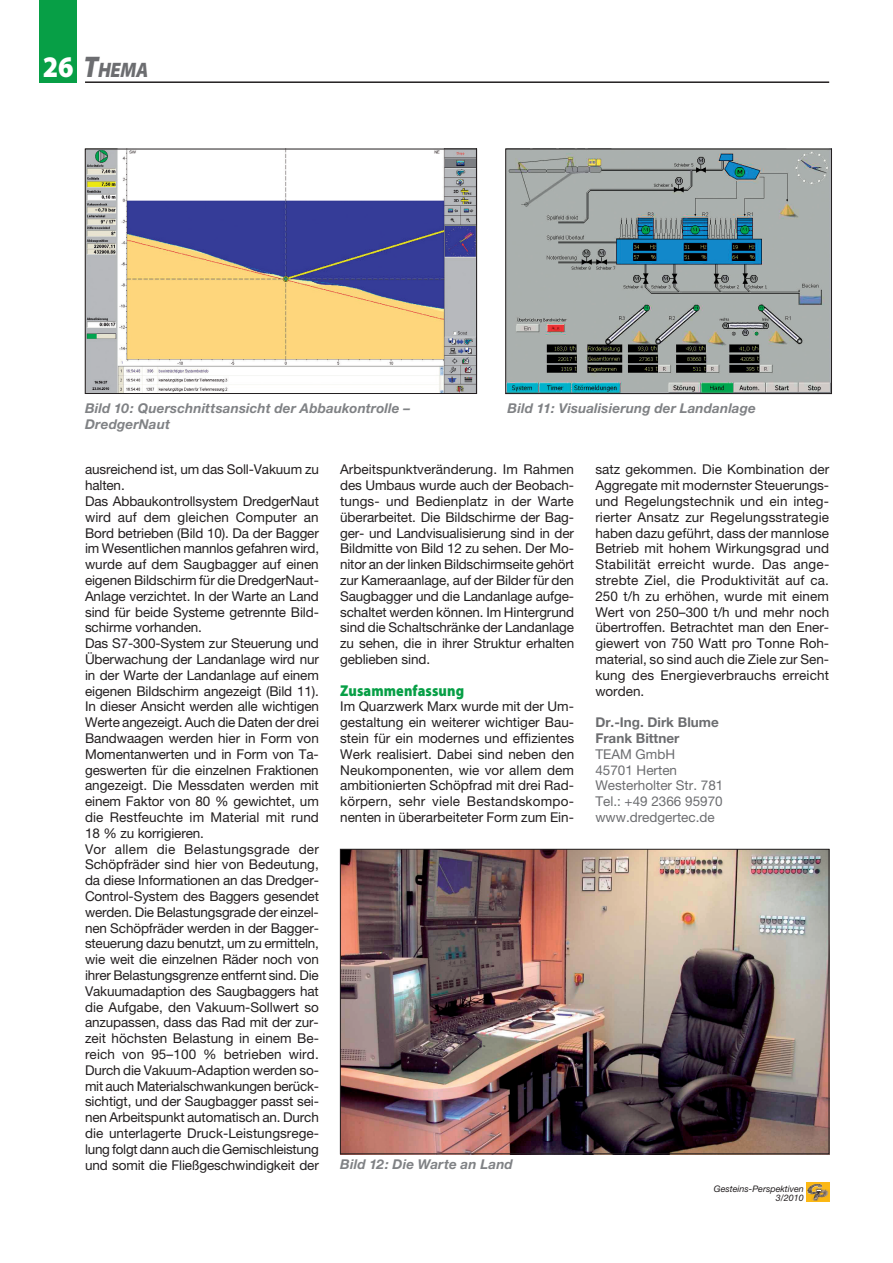
<style>
.page{position:relative;width:893px;height:1263px;background:#fff}
.page>*{position:absolute;margin:0;border:0;box-sizing:border-box;transform-origin:0 0}
.t1{font:900 30px "Myriad Pro";color:#fff;scale:.9 1}
.t2{font:italic 900 21px "Myriad Pro";color:#6c6d70;scale:.9 1}
.t3{font:900 15.75px "Myriad Pro";letter-spacing:.005em;color:#079f46;scale:.9 1}
.t4{font:13.5px/15.8px "Helvetica Neue";letter-spacing:-.01em;color:#231f20;text-align:justify}
.t5{font:italic 700 13.5px/15.8px "Helvetica Neue";letter-spacing:.01em;color:#808285}
.t6{font:13.5px/15.8px "Helvetica Neue";color:#6c6d70}
.t7{font:700 13.5px/15.8px "Helvetica Neue";color:#6c6d70}
.t8{font:italic 9px/9px "Helvetica Neue";color:#231f20;text-align:right}
.s1{font-size:30px}
</style>
<div class="page">
<svg style="left:806px;top:1183px;width:23px;height:19px"></svg>
<hr style="left:85px;top:81px;width:744px;height:2px;background:#231f20">
<div style="left:40px;top:0;width:37px;height:83px;background:#079f46"></div>
<img style="left:342px;top:851px;width:485px;height:301px">
<div style="left:340px;top:849px;width:489px;height:305px;border:1px solid #231f20"></div>
<img style="left:87px;top:151px;width:388px;height:241px">
<div style="left:85px;top:149px;width:392px;height:245px;border:1px solid #231f20"></div>
<img style="left:507px;top:151px;width:323px;height:241px">
<div style="left:505px;top:149px;width:327px;height:245px;border:1px solid #231f20"></div>
<h2 class="t2" style="left:40px;top:58px;width:121px"><span class="s1">16</span> <span class="s1">T</span>HEMA</h2>
<h1 class="t1" style="left:43px;top:49px;width:19px">2</h1>
<p class="t5" style="left:85px;top:400px;width:327px">Bild 10: Querschnittsansicht der Abbaukontrolle –<br>DredgerNaut</p>
<p class="t5" style="left:508px;top:400px;width:250px">Bild 11: Visualisierung der Landanlage</p>
<p class="t4" style="left:85px;top:461px;width:236px;text-align:left">ausreichend ist, um das Soll-Vakuum zu halten.<br>Das Abbaukontrollsystem DredgerNaut wird auf dem gleichen Computer an Bord betrieben (Bild 10). Da der Bagger im Wesentlichen mannlos gefahren wird, wurde auf dem Saugbagger auf einen eigenen Bildschirm für die DredgerNaut-Anlage verzichtet. In der Warte an Land sind für beide Systeme getrennte Bild&shy;schirme vorhanden.<br>Das S7-300-System zur Steuerung und Überwachung der Landanlage wird nur in der Warte der Landanlage auf einem eigenen Bildschirm angezeigt (Bild 11).<br>In dieser Ansicht werden alle wichtigen Werte angezeigt. Auch die Daten der drei Bandwaagen werden hier in Form von Momentanwerten und in Form von Ta&shy;geswerten für die einzelnen Fraktionen angezeigt. Die Messdaten werden mit einem Faktor von 80 % gewichtet, um die Restfeuchte im Material mit rund 18 % zu korrigieren.<br>Vor allem die Belastungsgrade der Schöpfräder sind hier von Bedeutung, da diese Informationen an das Dredger-Control-System des Baggers gesendet werden. Die Belastungsgrade der einzel&shy;nen Schöpfräder werden in der Bagger&shy;steuerung dazu benutzt, um zu ermitteln, wie weit die einzelnen Räder noch von ihrer Belastungsgrenze entfernt sind. Die Vakuumadaption des Saugbaggers hat die Aufgabe, den Vakuum-Sollwert so anzupassen, dass das Rad mit der zur&shy;zeit höchsten Belastung in einem Be&shy;reich von 95–100 % betrieben wird.<br>Durch die Vakuum-Adaption werden so&shy;mit auch Materialschwankungen berück&shy;sichtigt, und der Saugbagger passt sei&shy;nen Arbeitspunkt automatisch an. Durch die unterlagerte Druck-Leistungsrege&shy;lung folgt dann auch die Gemischleistung und somit die Fließgeschwindigkeit der</p>
<p class="t4" style="left:340px;top:461px;width:236px">Arbeitspunktveränderung. Im Rahmen des Umbaus wurde auch der Beobach&shy;tungs- und Bedienplatz in der Warte überarbeitet. Die Bildschirme der Bag&shy;ger- und Landvisualisierung sind in der Bildmitte von Bild 12 zu sehen. Der Mo&shy;nitor an der linken Bildschirmseite gehört zur Kameraanlage, auf der Bilder für den Saugbagger und die Landanlage aufge&shy;schaltet werden können. Im Hintergrund sind die Schaltschränke der Landanlage zu sehen, die in ihrer Struktur erhalten geblieben sind.</p>
<p class="t3" style="left:340px;top:681px;width:139px">Zusammenfassung</p>
<p class="t4" style="left:340px;top:698px;width:236px">Im Quarzwerk Marx wurde mit der Um&shy;gestaltung ein weiterer wichtiger Bau&shy;stein für ein modernes und effizientes Werk realisiert. Dabei sind neben den Neukomponenten, wie vor allem dem ambitionierten Schöpfrad mit drei Rad&shy;körpern, sehr viele Bestandskompo&shy;nenten in überarbeiteter Form zum Ein-</p>
<p class="t5" style="left:340px;top:1156px;width:174px">Bild 12: Die Warte an Land</p>
<p class="t4" style="left:595px;top:461px;width:236px">satz gekommen. Die Kombination der Aggregate mit modernster Steuerungs&shy;und Regelungstechnik und ein integ&shy;rierter Ansatz zur Regelungsstrategie haben dazu geführt, dass der mannlose Betrieb mit hohem Wirkungsgrad und Stabilität erreicht wurde. Das ange&shy;strebte Ziel, die Produktivität auf ca.<br>250 t/h zu erhöhen, wurde mit einem Wert von 250–300 t/h und mehr noch übertroffen. Betrachtet man den Ener&shy;giewert von 750 Watt pro Tonne Roh&shy;material, so sind auch die Ziele zur Sen&shy;kung des Energieverbrauchs erreicht worden.</p>
<p class="t7" style="left:595px;top:714px;width:125px">Dr.-Ing. Dirk Blume<br>Frank Bittner</p>
<p class="t6" style="left:595px;top:746px;width:130px">TEAM GmbH<br>45701 Herten<br>Westerholter Str. 781<br>Tel.: +49 2366 95970 www.dredgertec.de</p>
<p class="t8" style="left:714px;top:1184px;width:91px">Gesteins-Perspektiven<br>3/2010</p>
</div>
